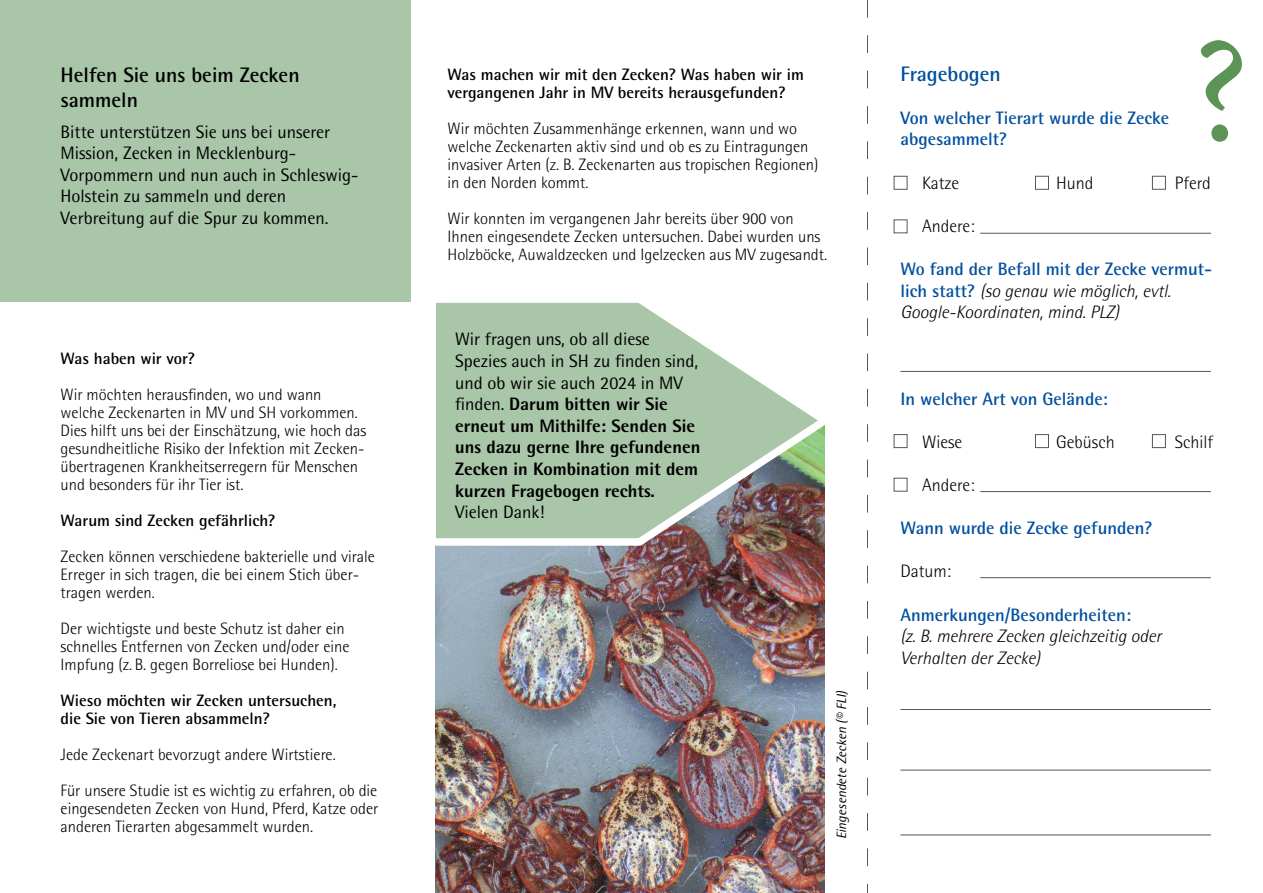
<style>
.page{position:relative;width:1263px;height:893px;background:#fff}
.page>*{position:absolute;margin:0;border:0;box-sizing:border-box;transform-origin:0 0}
.t1{font:150px "Minion Pro";color:#5c9456}
.t2{font:700 21px/25.2px "Rotis Semi Sans Std";color:#000}
.t3{font:700 21px "Rotis Semi Sans Std";color:#004f9f}
.t4{font:800 18px/21.6px "Rotis Semi Sans Std";color:#000}
.t5{font:18px/21.6px "Rotis Semi Sans Std";color:#000}
.t6{font:italic 300 18px/21.6px "Rotis Semi Sans Std";color:#000}
.t7{font:700 18px/21.6px "Rotis Semi Sans Std";color:#004f9f}
.t8{font:300 18px "Rotis Semi Sans Std";color:#000}
.t9{font:300 16.5px/18px "Rotis Semi Sans Std";color:#000}
.t10{font:700 16.5px/18px "Rotis Semi Sans Std";color:#000}
.t11{font:italic 13.5px "Rotis Semi Sans Std";color:#000}
.s1{font-weight:400}
.s2{font-weight:700;font-style:normal;color:#004f9f}
</style>
<div class="page">
<img style="left:435px;top:549px;width:390px;height:344px">
<svg style="left:435px;top:302px;width:390px;height:247px"></svg>
<div style="left:0;top:0;width:411px;height:301px;background:#a9c6a9"></div>
<svg style="left:867px;top:0;width:1px;height:893px"></svg>
<div style="left:894px;top:176px;width:13px;height:14px;border:1px solid #575756"></div>
<div style="left:1035px;top:176px;width:14px;height:14px;border:1px solid #575756"></div>
<div style="left:1152px;top:176px;width:14px;height:14px;border:1px solid #575756"></div>
<div style="left:894px;top:219px;width:13px;height:14px;border:1px solid #575756"></div>
<hr style="left:980px;top:233px;width:231px;height:1px;background:#575756">
<hr style="left:900px;top:371px;width:311px;height:1px;background:#575756">
<div style="left:894px;top:434px;width:13px;height:14px;border:1px solid #575756"></div>
<div style="left:1035px;top:434px;width:14px;height:14px;border:1px solid #575756"></div>
<div style="left:1152px;top:434px;width:14px;height:14px;border:1px solid #575756"></div>
<div style="left:894px;top:478px;width:13px;height:14px;border:1px solid #575756"></div>
<hr style="left:980px;top:491px;width:231px;height:1px;background:#575756">
<hr style="left:900px;top:709px;width:311px;height:1px;background:#575756">
<hr style="left:900px;top:770px;width:311px;height:1px;background:#575756">
<hr style="left:900px;top:834px;width:311px;height:1px;background:#575756">
<hr style="left:980px;top:577px;width:231px;height:1px;background:#575756">
<p class="t2" style="left:61px;top:62px;width:241px">Helfen Sie uns beim Zecken sammeln</p>
<p class="t5" style="left:61px;top:121px;width:299px">Bitte unterstützen Sie uns bei unserer Mission, Zecken in Mecklenburg-Vorpommern und nun auch in Schleswig-Holstein zu sammeln und deren Verbreitung auf die Spur zu kommen.</p>
<p class="t10" style="left:61px;top:350px;width:136px">Was haben wir vor?</p>
<p class="t9" style="left:61px;top:386px;width:307px">Wir möchten herausfinden, wo und wann welche Zeckenarten in MV und SH vorkommen.<br>Dies hilft uns bei der Einschätzung, wie hoch das gesundheitliche Risiko der Infektion mit Zecken&shy;übertragenen Krankheitserregern für Menschen und besonders für ihr Tier ist.</p>
<p class="t10" style="left:61px;top:512px;width:217px">Warum sind Zecken gefährlich?</p>
<p class="t9" style="left:61px;top:548px;width:316px">Zecken können verschiedene bakterielle und virale<br>Erreger in sich tragen, die bei einem Stich über&shy;tragen werden.</p>
<p class="t9" style="left:61px;top:620px;width:290px">Der wichtigste und beste Schutz ist daher ein schnelles Entfernen von Zecken und/oder eine<br>Impfung (z. B. gegen Borreliose bei Hunden).</p>
<p class="t10" style="left:61px;top:692px;width:277px">Wieso möchten wir Zecken untersuchen, die Sie von Tieren absammeln?</p>
<p class="t9" style="left:61px;top:737px;width:318px;line-height:36px">Jede Zeckenart bevorzugt andere Wirtstiere.<br>Für unsere Studie ist es wichtig zu erfahren, ob die</p>
<p class="t9" style="left:61px;top:800px;width:319px">eingesendeten Zecken von Hund, Pferd, Katze oder anderen Tierarten abgesammelt wurden.</p>
<p class="t10" style="left:448px;top:65px;width:358px">Was machen wir mit den Zecken? Was haben wir im vergangenen Jahr in MV bereits herausgefunden?</p>
<p class="t9" style="left:448px;top:119px;width:372px">Wir möchten Zusammenhänge erkennen, wann und wo welche Zeckenarten aktiv sind und ob es zu Eintragungen invasiver Arten (z. B. Zeckenarten aus tropischen Regionen) in den Norden kommt.</p>
<p class="t9" style="left:448px;top:209px;width:381px">Wir konnten im vergangenen Jahr bereits über 900 von<br>Ihnen eingesendete Zecken untersuchen. Dabei wurden uns<br>Holzböcke, Auwaldzecken und Igelzecken aus MV zugesandt.</p>
<p class="t4" style="left:455px;top:328px;width:247px"><span class="s1">Wir fragen uns, ob all diese<br>Spezies auch in SH zu finden sind, und ob wir sie auch 2024 in MV finden.</span> Darum bitten wir Sie erneut um Mithilfe: Senden Sie uns dazu gerne Ihre gefundenen<br>Zecken in Kombination mit dem kurzen Fragebogen rechts.</p>
<p class="t5" style="left:455px;top:501px;width:91px">Vielen Dank!</p>
<p class="t11" style="left:833px;top:839px;width:150px;rotate:-90deg">Eingesendete Zecken (© FLI)</p>
<h1 class="t1" style="left:1192px;top:-8px;width:58px">?</h1>
<p class="t3" style="left:900px;top:61px;width:102px">Fragebogen</p>
<p class="t7" style="left:900px;top:107px;width:270px">Von welcher Tierart wurde die Zecke abgesammelt?</p>
<p class="t8" style="left:922px;top:172px;width:39px">Katze</p>
<p class="t8" style="left:1056px;top:172px;width:39px">Hund</p>
<p class="t8" style="left:1175px;top:172px;width:38px">Pferd</p>
<p class="t8" style="left:922px;top:215px;width:54px">Andere:</p>
<p class="t6" style="left:900px;top:258px;width:313px"><span class="s2">Wo fand der Befall mit der Zecke vermut&shy;lich statt?</span> (so genau wie möglich, evtl.<br>Google-Koordinaten, mind. PLZ)</p>
<p class="t7" style="left:900px;top:388px;width:209px">In welcher Art von Gelände:</p>
<p class="t8" style="left:922px;top:431px;width:42px">Wiese</p>
<p class="t8" style="left:1056px;top:431px;width:60px">Gebüsch</p>
<p class="t8" style="left:1175px;top:431px;width:40px">Schilf</p>
<p class="t8" style="left:922px;top:475px;width:54px">Andere:</p>
<p class="t7" style="left:900px;top:517px;width:253px">Wann wurde die Zecke gefunden?</p>
<p class="t8" style="left:900px;top:561px;width:52px">Datum:</p>
<p class="t7" style="left:900px;top:604px;width:232px">Anmerkungen/Besonderheiten:</p>
<p class="t6" style="left:900px;top:625px;width:263px">(z. B. mehrere Zecken gleichzeitig oder<br>Verhalten der Zecke)</p>
</div>
